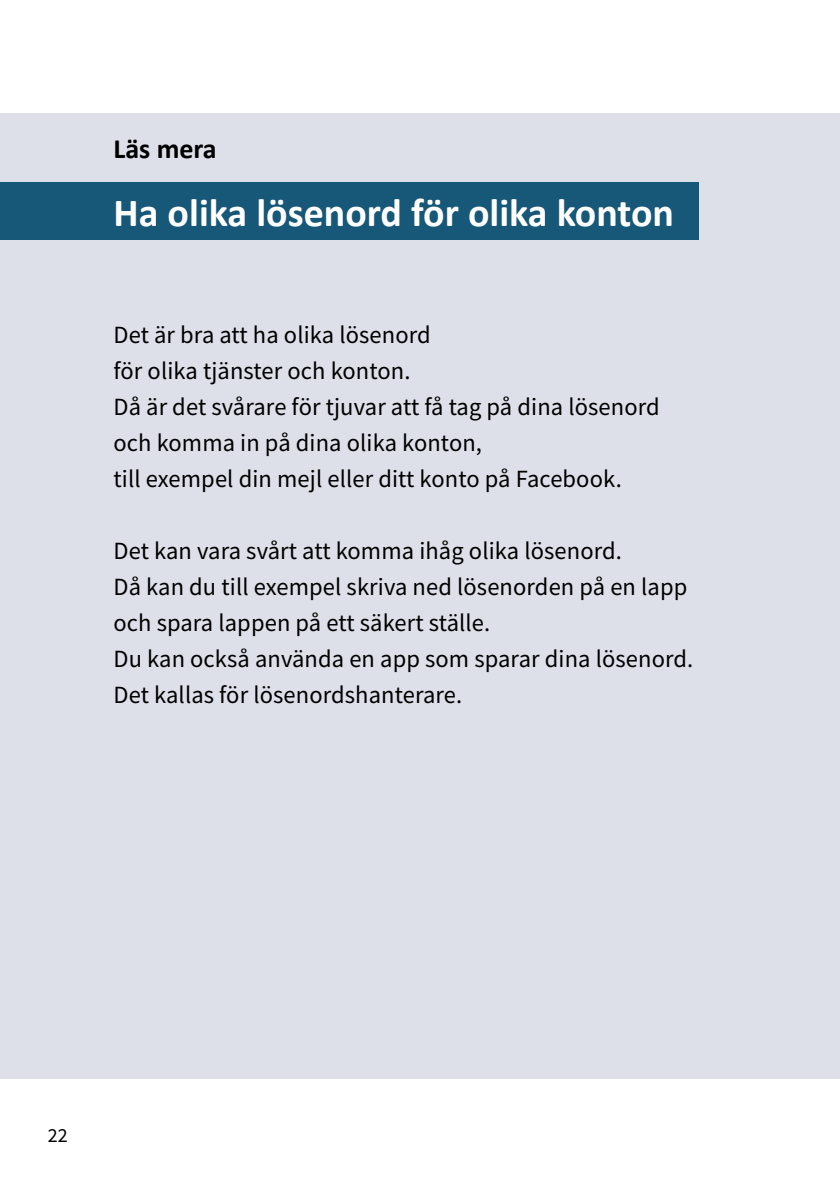
<style>
.page{position:relative;width:840px;height:1191px;background:#fff}
.page>*{position:absolute;margin:0;border:0;box-sizing:border-box;transform-origin:0 0}
.t1{font:700 40px "Calibri";color:#fff}
.t2{font:700 28px "Calibri";color:#000}
.t3{font:24.8px/36px "Source Sans Pro";letter-spacing:.005em;color:#000}
.t4{font:20px "Source Sans Pro";color:#000}
</style>
<div class="page">
<div style="left:0;top:113px;width:839px;height:965px;background:#dde0e8"></div>
<div style="left:0;top:182px;width:697px;height:58px;background:#175777"></div>
<p class="t2" style="left:113px;top:129px;width:105px">Läs mera</p>
<h1 class="t1" style="left:113px;top:185px;width:561px">Ha olika lösenord för olika konton</h1>
<p class="t3" style="left:113px;top:317px;width:547px">Det är bra att ha olika lösenord<br>för olika tjänster och konton.<br>Då är det svårare för tjuvar att få tag på dina lösenord och komma in på dina olika konton,<br>till exempel din mejl eller ditt konto på Facebook.</p>
<p class="t3" style="left:113px;top:533px;width:581px">Det kan vara svårt att komma ihåg olika lösenord.<br>Då kan du till exempel skriva ned lösenorden på en lapp och spara lappen på ett säkert ställe.<br>Du kan också använda en app som sparar dina lösenord.<br>Det kallas för lösenordshanterare.</p>
<p class="t4" style="left:48px;top:1122px;width:21px">22</p>
</div>
